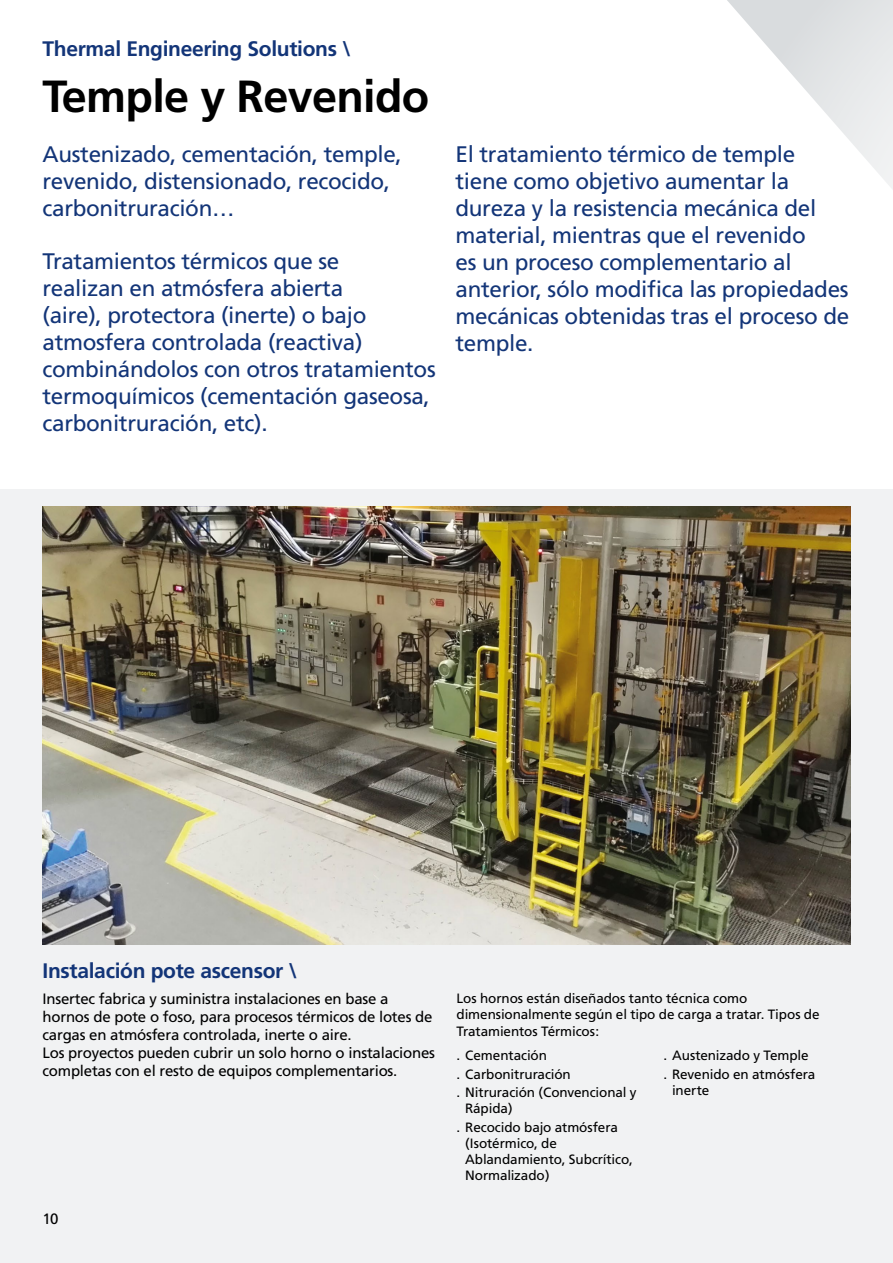
<style>
.page{position:relative;width:893px;height:1263px;background:#fff}
.page>*{position:absolute;margin:0;border:0;box-sizing:border-box;transform-origin:0 0}
.t1{font:700 45px "Frutiger";letter-spacing:-.015em;color:#000}
.t2{font:22.5px/27px "Frutiger";letter-spacing:-.015em;color:#133578}
.t3{font:700 21px "Frutiger";letter-spacing:-.015em;color:#133578}
.t4{font:15px/18px "Frutiger";letter-spacing:-.015em;color:#000}
.t5{font:13.5px/16.2px "Frutiger";letter-spacing:-.01em;color:#000}
</style>
<div class="page">
<div style="left:0;top:489px;width:893px;height:774px;background:#f1f2f3"></div>
<svg style="left:727px;top:0;width:166px;height:631px"></svg>
<img style="left:43px;top:506px;width:807px;height:438px">
<p class="t3" style="left:43px;top:36px;width:309px">Thermal Engineering Solutions \</p>
<h1 class="t1" style="left:43px;top:70px;width:388px">Temple y Revenido</h1>
<p class="t2" style="left:43px;top:141px;width:361px">Austenizado, cementación, temple, revenido, distensionado, recocido, carbonitruración…</p>
<p class="t2" style="left:43px;top:247px;width:395px">Tratamientos térmicos que se<br>realizan en atmósfera abierta<br>(aire), protectora (inerte) o bajo atmosfera controlada (reactiva) combinándolos con otros tratamientos termoquímicos (cementación gaseosa, carbonitruración, etc).</p>
<p class="t2" style="left:455px;top:141px;width:395px">El tratamiento térmico de temple tiene como objetivo aumentar la dureza y la resistencia mecánica del material, mientras que el revenido<br>es un proceso complementario al anterior, sólo modifica las propiedades mecánicas obtenidas tras el proceso de temple.</p>
<p class="t3" style="left:43px;top:958px;width:256px">Instalación pote ascensor \</p>
<p class="t4" style="left:43px;top:990px;width:394px">Insertec fabrica y suministra instalaciones en base a hornos de pote o foso, para procesos térmicos de lotes de cargas en atmósfera controlada, inerte o aire.<br>Los proyectos pueden cubrir un solo horno o instalaciones completas con el resto de equipos complementarios.</p>
<p class="t5" style="left:457px;top:990px;width:365px">Los hornos están diseñados tanto técnica como dimensionalmente según el tipo de carga a tratar. Tipos de<br>Tratamientos Térmicos:</p>
<p class="t5" style="left:663px;top:1046px;width:153px;line-height:18.3px">. Austenizado y Temple . Revenido en atmósfera</p>
<p class="t5" style="left:672px;top:1082px;width:39px">inerte</p>
<p class="t5" style="left:457px;top:1046px;width:182px;line-height:18.3px">. Cementación<br>. Carbonitruración<br>. Nitruración (Convencional y</p>
<p class="t5" style="left:457px;top:1099px;width:163px;line-height:18.3px;text-indent:9px">Rápida)<br>. Recocido bajo atmósfera</p>
<p class="t5" style="left:465px;top:1135px;width:169px">(Isotérmico, de<br>Ablandamiento, Subcrítico,<br>Normalizado)</p>
<p class="t4" style="left:43px;top:1209px;width:18px">10</p>
</div>
